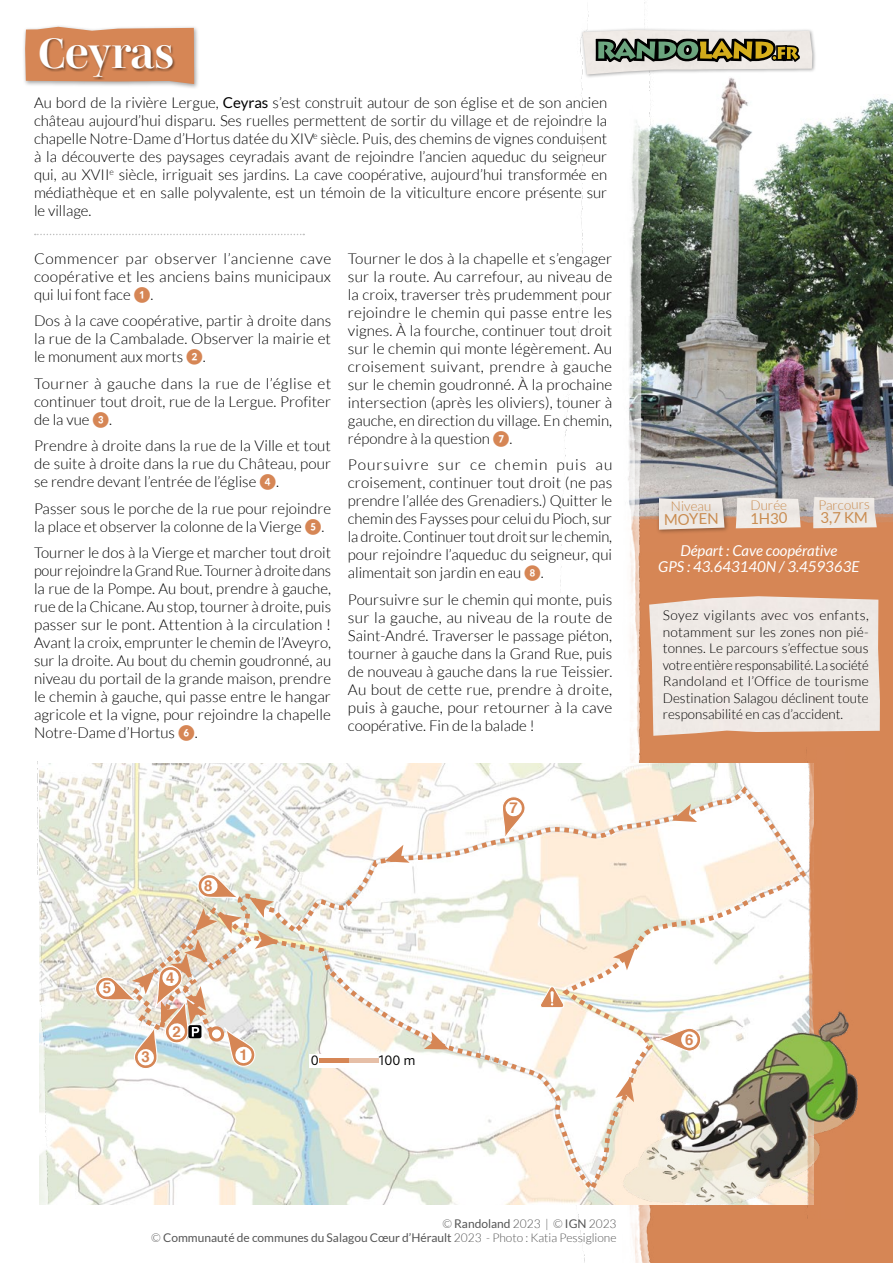
<style>
.page{position:relative;width:893px;height:1263px;background:#fff}
.page>*{position:absolute;margin:0;border:0;box-sizing:border-box;transform-origin:0 0}
.t1{font:700 43.5px "Mencken Std Head";color:#fff}
.t2{font:300 15px/18px "Lato";color:#000;text-align:justify}
.t3{font:italic 15px/16.5px "Lato";color:#fff;text-align:center}
.t4{font:15px "Lato";color:#c98c51}
.t5{font:700 15px "Helvetica";color:#d68655}
.t6{font:300 14.4px "Bliss 2";color:#000}
.t7{font:300 13.5px/16.5px "Lato";color:#000;text-align:justify}
.t8{font:300 13.5px "Lato";letter-spacing:-.005em;color:#c98c51}
.t9{font:12px/13.2px "Lato";color:#555;text-align:right}
.s1{font-weight:400}
.s2{font-weight:600;color:#d68655}
.s3{font-weight:300}
</style>
<div class="page">
<img style="left:664px;top:79px;width:229px;height:419px">
<div style="left:622px;top:542px;width:271px;height:721px;background:#d68655"></div>
<svg style="left:35px;top:234px;width:269px;height:1px"></svg>
<img style="left:664px;top:498px;width:229px;height:44px">
<img style="left:561px;top:2px;width:103px;height:1261px">
<div style="left:580px;top:28px;width:237px;height:51px;background:#000;opacity:.35"></div>
<img style="left:583px;top:30px;width:229px;height:45px">
<svg style="left:596px;top:39px;width:203px;height:23px;background:#6a6e48"></svg>
<div style="left:594px;top:37px;width:207px;height:27px;border:1px solid #fff"></div>
<div style="left:23px;top:24px;width:177px;height:66px;background:#000;opacity:.35"></div>
<svg style="left:25px;top:27px;width:169px;height:57px;background:#d6956e"></svg>
<div style="left:40px;top:38px;width:136px;height:42px;background:#000;opacity:.45"></div>
<div style="left:656px;top:496px;width:74px;height:39px;background:#000;opacity:.35"></div>
<img style="left:659px;top:498px;width:65px;height:32px">
<img style="left:736px;top:498px;width:65px;height:30px">
<img style="left:813px;top:497px;width:64px;height:31px">
<img style="left:649px;top:596px;width:231px;height:140px">
<img style="left:61px;top:764px;width:730px;height:440px">
<svg style="left:128px;top:782px;width:663px;height:414px"></svg>
<svg style="left:539px;top:985px;width:25px;height:23px"></svg>
<img style="left:37px;top:761px;width:24px;height:443px">
<img style="left:791px;top:750px;width:23px;height:469px">
<img style="left:619px;top:1009px;width:239px;height:203px">
<svg style="left:94px;top:873px;width:185px;height:197px"></svg>
<h1 class="t1" style="left:38px;top:29px;width:137px">Ceyras</h1>
<p class="t2" style="left:34px;top:94px;width:575px">Au bord de la rivière Lergue, <span class="s1">Ceyras</span> s’est construit autour de son église et de son ancien château aujourd’hui disparu. Ses ruelles permettent de sortir du village et de rejoindre la chapelle Notre-Dame d’Hortus datée du XIV<sup>e</sup> siècle. Puis, des chemins de vignes conduisent à la découverte des paysages ceyradais avant de rejoindre l’ancien aqueduc du seigneur qui, au XVII<sup>e</sup> siècle, irriguait ses jardins. La cave coopérative, aujourd’hui transformée en médiathèque et en salle polyvalente, est un témoin de la viticulture encore présente sur le village.</p>
<p class="t2" style="left:34px;top:250px;width:299px">Commencer par observer l’ancienne cave coopérative et les anciens bains municipaux qui lui font face <span class="s2">❶</span>.</p>
<p class="t2" style="left:34px;top:312px;width:299px">Dos à la cave coopérative, partir à droite dans la rue de la Cambalade. Observer la mairie et le monument aux morts <span class="s2">❷</span>.</p>
<p class="t2" style="left:34px;top:375px;width:299px">Tourner à gauche dans la rue de l’église et continuer tout droit, rue de la Lergue. Profiter de la vue <span class="s2">❸</span>.</p>
<p class="t2" style="left:34px;top:437px;width:299px">Prendre à droite dans la rue de la Ville et tout de suite à droite dans la rue du Château, pour se rendre devant l’entrée de l’église <span class="s2">❹</span>.</p>
<p class="t2" style="left:34px;top:500px;width:299px">Passer sous le porche de la rue pour rejoindre la place et observer la colonne de la Vierge <span class="s2">❺</span>.</p>
<p class="t2" style="left:34px;top:544px;width:299px">Tourner le dos à la Vierge et marcher tout droit pour rejoindre la Grand Rue. Tourner à droite dans la rue de la Pompe. Au bout, prendre à gauche, rue de la Chicane. Au stop, tourner à droite, puis passer sur le pont. Attention à la circulation !<br>Avant la croix, emprunter le chemin de l’Aveyro, sur la droite. Au bout du chemin goudronné, au niveau du portail de la grande maison, prendre le chemin à gauche, qui passe entre le hangar agricole et la vigne, pour rejoindre la chapelle Notre-Dame d’Hortus <span class="s2">❻</span>.</p>
<p class="t2" style="left:348px;top:250px;width:266px">Tourner le dos à la chapelle et s’engager sur la route. Au carrefour, au niveau de la croix, traverser très prudemment pour rejoindre le chemin qui passe entre les vignes. À la fourche, continuer tout droit sur le chemin qui monte légèrement. Au croisement suivant, prendre à gauche sur le chemin goudronné. À la prochaine intersection (après les oliviers), touner à gauche, en direction du village. En chemin, répondre à la question <span class="s2">❼</span>.</p>
<p class="t2" style="left:348px;top:456px;width:266px">Poursuivre sur ce chemin puis au croisement, continuer tout droit (ne pas prendre l’allée des Grenadiers.) Quitter le chemin des Faysses pour celui du Pioch, sur la droite. Continuer tout droit sur le chemin, pour rejoindre l’aqueduc du seigneur, qui alimentait son jardin en eau <span class="s2">❽</span>.</p>
<p class="t2" style="left:348px;top:591px;width:266px">Poursuivre sur le chemin qui monte, puis sur la gauche, au niveau de la route de Saint-André. Traverser le passage piéton, tourner à gauche dans la Grand Rue, puis de nouveau à gauche dans la rue Teissier.<br>Au bout de cette rue, prendre à droite, puis à gauche, pour retourner à la cave coopérative. Fin de la balade !</p>
<p class="t5" style="left:204px;top:873px;width:10px">8</p>
<p class="t5" style="left:103px;top:976px;width:10px">5</p>
<p class="t5" style="left:172px;top:1019px;width:10px">2</p>
<p class="t5" style="left:141px;top:1045px;width:10px">3</p>
<p class="t5" style="left:239px;top:1043px;width:10px">1</p>
<p class="t6" style="left:311px;top:1051px;width:9px">0</p>
<p class="t6" style="left:379px;top:1051px;width:38px">100 m</p>
<p class="t5" style="left:509px;top:796px;width:10px">7</p>
<p class="t8" style="left:671px;top:499px;width:42px;rotate:-1deg">Niveau</p>
<p class="t4" style="left:664px;top:511px;width:56px;rotate:-1deg">MOYEN</p>
<p class="t8" style="left:750px;top:498px;width:38px">Durée</p>
<p class="t4" style="left:750px;top:510px;width:39px">1H30</p>
<p class="t8" style="left:818px;top:498px;width:53px;rotate:-1deg">Parcours</p>
<p class="t4" style="left:820px;top:510px;width:49px;rotate:-1deg">3,7 KM</p>
<p class="t3" style="left:658px;top:542px;width:203px">Départ : Cave coopérative<br>GPS : 43.643140N / 3.459363E</p>
<p class="t7" style="left:663px;top:607px;width:207px">Soyez vigilants avec vos enfants, notamment sur les zones non pié&shy;tonnes. Le parcours s’effectue sous votre entière responsabilité. La société Randoland et l’Office de tourisme Destination Salagou déclinent toute responsabilité en cas d’accident.</p>
<p class="t5" style="left:685px;top:1027px;width:10px">6</p>
<p class="t9" style="left:151px;top:1217px;width:467px"><span class="s3">©</span> Randoland <span class="s3">2023 | ©</span> IGN <span class="s3">2023<br>©</span> Communauté de communes du Salagou Cœur d’Hérault <span class="s3">2023 - Photo : Katia Pessiglione</span></p>
</div>
